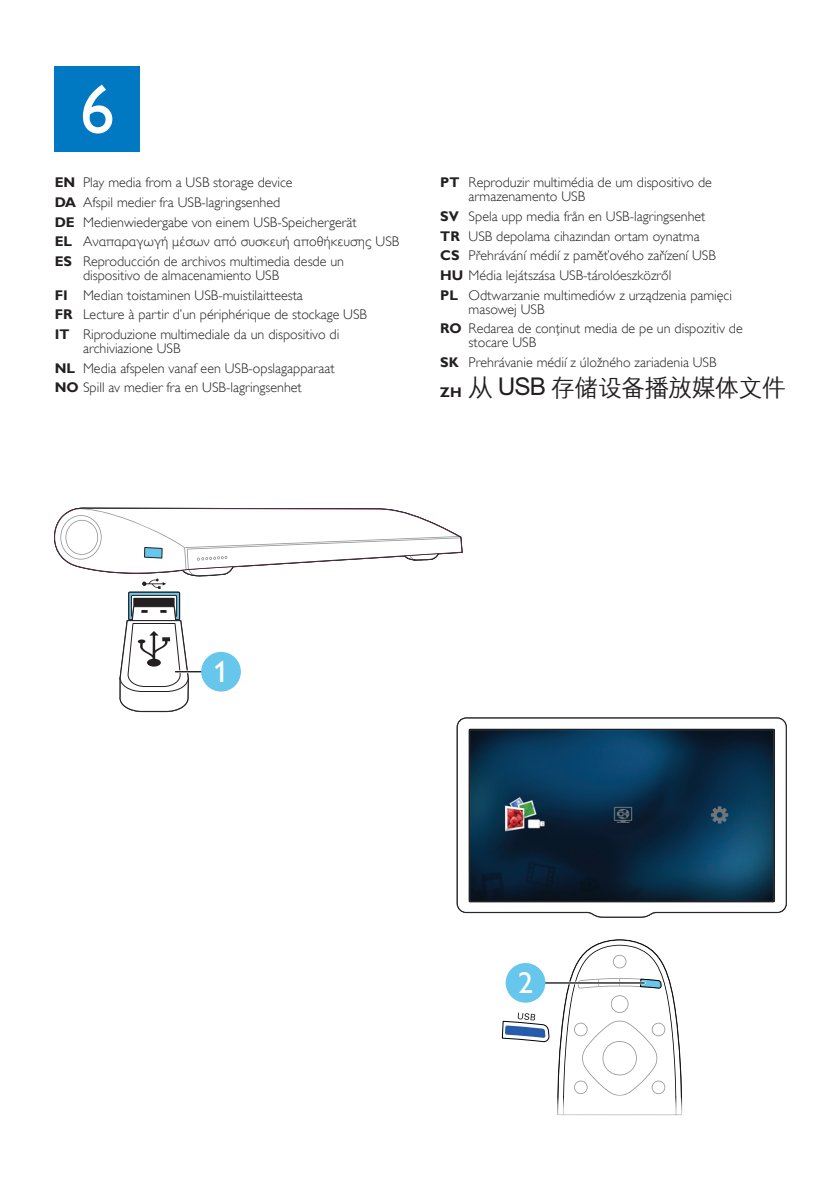
<style>
.page{position:relative;width:839px;height:1191px;background:#fff}
.page>*{position:absolute;margin:0;border:0;box-sizing:border-box;transform-origin:0 0}
.t1{font:70px "Gill Sans Alt One WGL";color:#fff}
.t2{font:30px "Gill Sans Alt One WGL";color:#fff}
.t3{font:24.4px "M Hei GB Medium";letter-spacing:-.04em;color:#231f20}
.t4{font:14px/19.6px "Gill Sans Alt One WGL Light";color:#231f20}
.s1{font-family:"Gill Sans Alt One WGL";font-weight:700}
.s2{font-family:"Gill Sans Alt One WGL";font-weight:700;font-size:14px}
</style>
<div class="page">
<svg style="left:557px;top:939px;width:125px;height:176px"></svg>
<svg style="left:456px;top:717px;width:331px;height:201px"></svg>
<img style="left:470px;top:730px;width:303px;height:171px">
<div style="left:469px;top:729px;width:305px;height:173px;border:1px solid #231f20"></div>
<svg style="left:54px;top:507px;width:409px;height:206px"></svg>
<hr style="left:543px;top:981px;width:101px;height:3px;background:#fff">
<hr style="left:543px;top:982px;width:101px;height:1px;background:#231f20">
<svg style="left:501px;top:1013px;width:49px;height:29px"></svg>
<div style="left:506px;top:963px;width:39px;height:40px;background:#66c6eb;border-radius:50%"></div>
<div style="left:55px;top:67px;width:85px;height:85px;background:#0079c2"></div>
<h1 class="t1" style="left:80px;top:68px;width:36px">6</h1>
<h1 class="t1" style="left:72px;top:68px;width:51px">X</h1>
<p class="t4" style="left:55px;top:173px;width:346px"><span class="s1">EN</span> Play media from a USB storage device<br><span class="s1">DA</span> Afspil medier fra USB-lagringsenhed<br><span class="s1">DE</span> Medienwiedergabe von einem USB-Speichergerät<br><span class="s1">EL</span> Αναπαραγωγή μέσων από συσκευή αποθήκευσης USB <span class="s1">ES</span> Reproducción de archivos multimedia desde un</p>
<p class="t4" style="left:55px;top:265px;width:314px;text-indent:28px">dispositivo de almacenamiento USB<br><span class="s1">FI</span> Median toistaminen USB-muistilaitteesta<br><span class="s1">FR</span> Lecture à partir d’un périphérique de stockage USB <span class="s1">IT</span> Riproduzione multimediale da un dispositivo di</p>
<p class="t4" style="left:55px;top:338px;width:281px;text-indent:28px">archiviazione USB<br><span class="s1">NL</span> Media afspelen vanaf een USB-opslagapparaat<br><span class="s1">NO</span> Spill av medier fra en USB-lagringsenhet</p>
<p class="t4" style="left:469px;top:176px;width:245px;line-height:14px;text-indent:-28px"><span class="s1">PT</span> Reproduzir multimédia de um dispositivo de armazenamento USB</p>
<p class="t4" style="left:440px;top:206px;width:293px"><span class="s1">SV</span> Spela upp media från en USB-lagringsenhet<br><span class="s1">TR</span> USB depolama cihazından ortam oynatma<br><span class="s1">CS</span> Přehrávání médií z paměťového zařízení USB <span class="s1">HU</span> Média lejátszása USB-tárolóeszközről<br><span class="s1">PL</span> Odtwarzanie multimediów z urządzenia pamięci</p>
<p class="t4" style="left:440px;top:299px;width:304px;text-indent:28px">masowej USB<br><span class="s1">RO</span> Redarea de conţinut media de pe un dispozitiv de</p>
<p class="t4" style="left:440px;top:333px;width:278px;text-indent:28px">stocare USB<br><span class="s1">SK</span> Prehrávanie médií z úložného zariadenia USB</p>
<h3 class="t3" style="left:440px;top:375px;width:347px"><span class="s2">ZH</span> 从 USB 存储设备播放媒体文件</h3>
<h2 class="t2" style="left:214px;top:654px;width:16px">1</h2>
<h2 class="t2" style="left:518px;top:965px;width:16px">2</h2>
</div>
